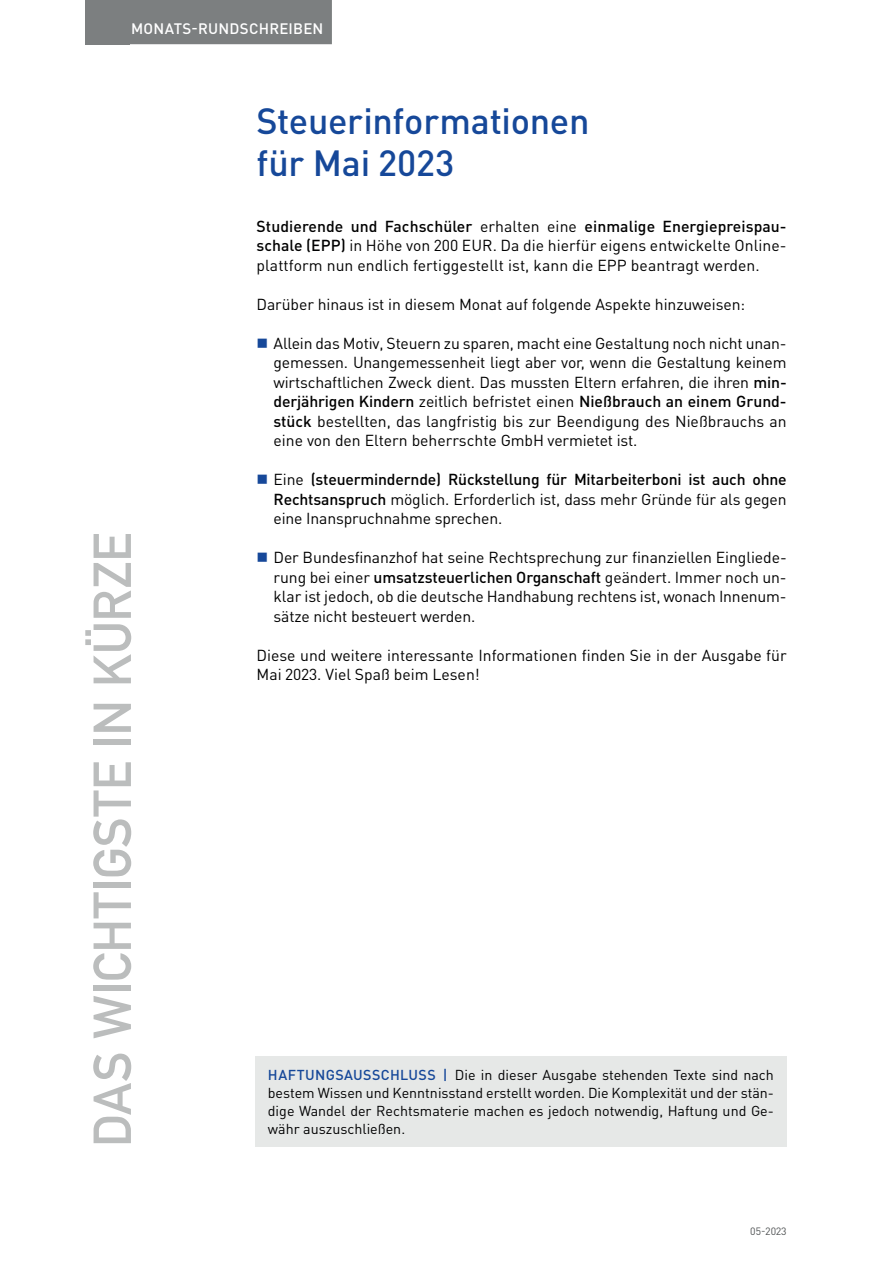
<style>
.page{position:relative;width:893px;height:1263px;background:#fff}
.page>*{position:absolute;margin:0;border:0;box-sizing:border-box;transform-origin:0 0}
.t1{font:52.5px "DIN Mittelschrift Std";color:#bbbdbd}
.t2{font:500 36px/42px "DIN Pro";letter-spacing:-.01em;color:#164899}
.t3{font:15.75px/19.5px "DIN Pro";letter-spacing:-.005em;color:#000001;text-align:justify}
.t4{font:500 15px "DIN Pro";letter-spacing:.015em;color:#fff}
.t5{font:14.25px/18px "DIN Pro";color:#000001;text-align:justify}
.t6{font:10.5px "DIN Pro";color:#4f5253}
.s1{font-weight:500}
.s2{font-weight:500;color:#164899}
</style>
<div class="page">
<div style="left:85px;top:0;width:45px;height:44px;background:#7c7f80"></div>
<div style="left:122px;top:0;width:210px;height:44px;background:#7c7f80"></div>
<div style="left:255px;top:1057px;width:532px;height:90px;background:#e6e8e7"></div>
<p class="t4" style="left:131px;top:18px;width:194px">MONATS-RUNDSCHREIBEN</p>
<h1 class="t1" style="left:82px;top:1147px;width:616px;rotate:-90deg">DAS WICHTIGSTE IN KÜRZE</h1>
<h2 class="t2" style="left:257px;top:99px;width:334px">Steuerinformationen für Mai 2023</h2>
<p class="t3" style="left:257px;top:216px;width:532px"><span class="s1">Studierende und Fachschüler</span> erhalten eine <span class="s1">einmalige Energiepreispau&shy;schale (EPP)</span> in Höhe von 200 EUR. Da die hierfür eigens entwickelte Online&shy;plattform nun endlich fertiggestellt ist, kann die EPP beantragt werden.</p>
<p class="t3" style="left:257px;top:294px;width:490px">Darüber hinaus ist in diesem Monat auf folgende Aspekte hinzuweisen:</p>
<p class="t3" style="left:274px;top:333px;width:515px">Allein das Motiv, Steuern zu sparen, macht eine Gestaltung noch nicht unan&shy;gemessen. Unangemessenheit liegt aber vor, wenn die Gestaltung keinem wirtschaftlichen Zweck dient. Das mussten Eltern erfahren, die ihren <span class="s1">min&shy;derjährigen Kindern</span> zeitlich befristet einen <span class="s1">Nießbrauch an einem Grund&shy;stück</span> bestellten, das langfristig bis zur Beendigung des Nießbrauchs an eine von den Eltern beherrschte GmbH vermietet ist.</p>
<p class="t3" style="left:274px;top:469px;width:515px">Eine <span class="s1">(steuermindernde) Rückstellung für Mitarbeiterboni ist auch ohne Rechtsanspruch</span> möglich. Erforderlich ist, dass mehr Gründe für als gegen eine Inanspruchnahme sprechen.</p>
<p class="t3" style="left:274px;top:547px;width:515px">Der Bundesfinanzhof hat seine Rechtsprechung zur finanziellen Eingliede&shy;rung bei einer <span class="s1">umsatzsteuerlichen Organschaft</span> geändert. Immer noch un&shy;klar ist jedoch, ob die deutsche Handhabung rechtens ist, wonach Innenum&shy;sätze nicht besteuert werden.</p>
<p class="t3" style="left:257px;top:645px;width:532px">Diese und weitere interessante Informationen finden Sie in der Ausgabe für<br>Mai 2023. Viel Spaß beim Lesen!</p>
<p class="t5" style="left:268px;top:1065px;width:508px"><span class="s2">HAFTUNGSAUSSCHLUSS |</span> Die in dieser Ausgabe stehenden Texte sind nach bestem Wissen und Kenntnisstand erstellt worden. Die Komplexität und der stän&shy;dige Wandel der Rechtsmaterie machen es jedoch notwendig, Haftung und Ge&shy;währ auszuschließen.</p>
<p class="t6" style="left:750px;top:1224px;width:38px">05-2023</p>
</div>
